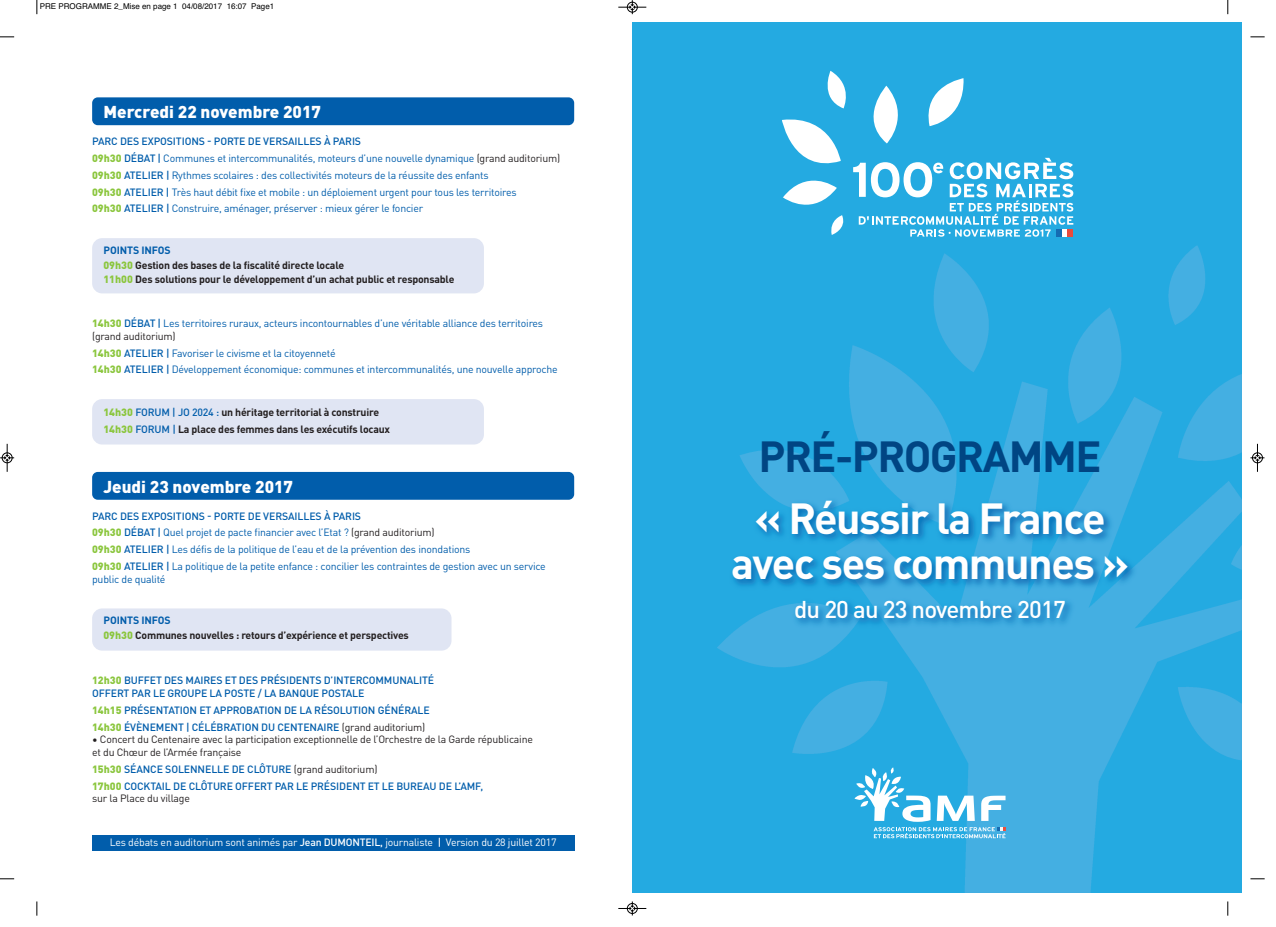
<style>
.page{position:relative;width:1276px;height:927px;background:#fff}
.page>*{position:absolute;margin:0;border:0;box-sizing:border-box;transform-origin:0 0}
.t1{font:700 43px/45.4px "DIN Pro";letter-spacing:-.035em;color:#fff;text-align:center}
.t2{font:700 43px "DIN Pro";letter-spacing:-.035em;color:#004583}
.t3{font:500 24px "DIN Pro";letter-spacing:-.035em;color:#fff}
.t4{font:900 17px "DIN Pro";color:#fff}
.t5{font:10.5px/16.9px "DIN Pro";letter-spacing:-.02em;color:#015dab}
.t6{font:500 10.5px/16.9px "DIN Pro";letter-spacing:-.01em;color:#015dab}
.t7{font:700 10.5px/14.6px "DIN Pro";letter-spacing:-.02em;color:#231f20}
.t8{font:10.5px/12.6px "DIN Pro";letter-spacing:-.02em;color:#231f20}
.t9{font:10.5px "DIN Pro";letter-spacing:-.02em;color:#fff}
.t10{font:8px "Helvetica";color:#000}
.s1{font-weight:500}
.s2{font-weight:900;color:#8bc63e}
.s3{color:#231f20}
.s4{color:#015dab}
.s5{font-weight:500;color:#015dab}
.s6{font-weight:400;color:#231f20}
</style>
<div class="page">
<div style="left:632px;top:23px;width:610px;height:870px;background:#24aae1"></div>
<div style="left:92px;top:238px;width:392px;height:55px;background:#e0e5f3;border-radius:10px"></div>
<div style="left:92px;top:399px;width:392px;height:46px;background:#e0e5f3;border-radius:10px"></div>
<div style="left:92px;top:472px;width:482px;height:28px;background:#015dab;border-radius:6px"></div>
<div style="left:92px;top:608px;width:359px;height:43px;background:#e0e5f3;border-radius:10px"></div>
<div style="left:92px;top:97px;width:482px;height:28px;background:#015dab;border-radius:6px"></div>
<div style="left:92px;top:836px;width:482px;height:15px;background:#015dab"></div>
<img style="left:740px;top:246px;width:502px;height:647px">
<img style="left:717px;top:488px;width:524px;height:296px">
<svg style="left:854px;top:767px;width:151px;height:71px"></svg>
<svg style="left:782px;top:71px;width:291px;height:166px"></svg>
<svg style="left:37px;top:0;width:1px;height:14px"></svg>
<svg style="left:0;top:37px;width:14px;height:1px"></svg>
<svg style="left:1227px;top:0;width:1px;height:14px"></svg>
<svg style="left:1250px;top:37px;width:14px;height:1px"></svg>
<svg style="left:37px;top:901px;width:1px;height:15px"></svg>
<svg style="left:0;top:878px;width:14px;height:2px"></svg>
<svg style="left:1227px;top:901px;width:1px;height:15px"></svg>
<svg style="left:1250px;top:878px;width:14px;height:2px"></svg>
<svg style="left:618px;top:0;width:28px;height:14px"></svg>
<svg style="left:618px;top:901px;width:28px;height:14px"></svg>
<svg style="left:0;top:444px;width:14px;height:28px"></svg>
<svg style="left:1250px;top:444px;width:14px;height:28px"></svg>
<p class="t10" style="left:40px;top:3px;width:236px">PRE PROGRAMME 2_Mise en page 1 04/08/2017 16:07 Page1</p>
<h3 class="t4" style="left:103px;top:102px;width:219px">Mercredi 22 novembre 2017</h3>
<p class="t5" style="left:92px;top:134px;width:469px"><span class="s1">PARC DES EXPOSITIONS - PORTE DE VERSAILLES À PARIS<br></span><span class="s2">09h30</span> <span class="s1">DÉBAT |</span> Communes et intercommunalités, moteurs d’une nouvelle dynamique <span class="s3">(grand auditorium)<br></span><span class="s2">09h30</span> <span class="s1">ATELIER |</span> Rythmes scolaires : des collectivités moteurs de la réussite des enfants<br><span class="s2">09h30</span> <span class="s1">ATELIER |</span> Très haut débit fixe et mobile : un déploiement urgent pour tous les territoires<br><span class="s2">09h30</span> <span class="s1">ATELIER |</span> Construire, aménager, préserver : mieux gérer le foncier</p>
<p class="t7" style="left:103px;top:244px;width:352px"><span class="s4">POINTS INFOS<br></span><span class="s2">09h30</span> Gestion des bases de la fiscalité directe locale<br><span class="s2">11h00</span> Des solutions pour le développement d’un achat public et responsable</p>
<p class="t5" style="left:92px;top:318px;width:452px;line-height:12.6px"><span class="s2">14h30</span> <span class="s1">DÉBAT |</span> Les territoires ruraux, acteurs incontournables d’une véritable alliance des territoires <span class="s3">(grand auditorium)</span></p>
<p class="t5" style="left:92px;top:346px;width:467px"><span class="s2">14h30</span> <span class="s1">ATELIER |</span> Favoriser le civisme et la citoyenneté<br><span class="s2">14h30</span> <span class="s1">ATELIER |</span> Développement économique: communes et intercommunalités, une nouvelle approche</p>
<p class="t7" style="left:103px;top:405px;width:288px;line-height:16.9px"><span class="s2">14h30</span> <span class="s5">FORUM | JO 2024 :</span> un héritage territorial à construire<br><span class="s2">14h30</span> <span class="s5">FORUM |</span> La place des femmes dans les exécutifs locaux</p>
<h3 class="t4" style="left:103px;top:477px;width:191px">Jeudi 23 novembre 2017</h3>
<p class="t5" style="left:92px;top:509px;width:455px"><span class="s1">PARC DES EXPOSITIONS - PORTE DE VERSAILLES À PARIS<br></span><span class="s2">09h30</span> <span class="s1">DÉBAT |</span> Quel projet de pacte financier avec l’Etat ? <span class="s3">(grand auditorium)<br></span><span class="s2">09h30</span> <span class="s1">ATELIER |</span> Les défis de la politique de l’eau et de la prévention des inondations<br><span class="s2">09h30</span> <span class="s1">ATELIER |</span> La politique de la petite enfance : concilier les contraintes de gestion avec un service</p>
<p class="t5" style="left:92px;top:572px;width:75px">public de qualité</p>
<p class="t7" style="left:103px;top:614px;width:307px"><span class="s4">POINTS INFOS<br></span><span class="s2">09h30</span> Communes nouvelles : retours d’expérience et perspectives</p>
<p class="t6" style="left:92px;top:675px;width:344px;line-height:12.6px"><span class="s2">12h30</span> BUFFET DES MAIRES ET DES PRÉSIDENTS D’INTERCOMMUNALITÉ<br>OFFERT PAR LE GROUPE LA POSTE / LA BANQUE POSTALE</p>
<p class="t6" style="left:92px;top:703px;width:339px"><span class="s2">14h15</span> PRÉSENTATION ET APPROBATION DE LA RÉSOLUTION GÉNÉRALE<br><span class="s2">14h30</span> ÉVÈNEMENT | CÉLÉBRATION DU CENTENAIRE <span class="s6">(grand auditorium)</span></p>
<p class="t8" style="left:92px;top:734px;width:442px">• Concert du Centenaire avec la participation exceptionnelle de l’Orchestre de la Garde républicaine et du Chœur de l’Armée française</p>
<p class="t6" style="left:92px;top:762px;width:393px"><span class="s2">15h30</span> SÉANCE SOLENNELLE DE CLÔTURE <span class="s6">(grand auditorium)<br></span><span class="s2">17h00</span> COCKTAIL DE CLÔTURE OFFERT PAR LE PRÉSIDENT ET LE BUREAU DE L’AMF,</p>
<p class="t8" style="left:92px;top:793px;width:99px">sur la Place du village</p>
<p class="t9" style="left:110px;top:839px;width:448px">Les débats en auditorium sont animés par <span class="s1">Jean DUMONTEIL,</span> journaliste <span class="s1">|</span> Version du 28 juillet 2017</p>
<h1 class="t2" style="left:758px;top:441px;width:344px">PRÉ-PROGRAMME</h1>
<h1 class="t1" style="left:731px;top:500px;width:399px">« Réussir la France avec ses communes »</h1>
<h2 class="t3" style="left:794px;top:600px;width:273px">du 20 au 23 novembre 2017</h2>
</div>
